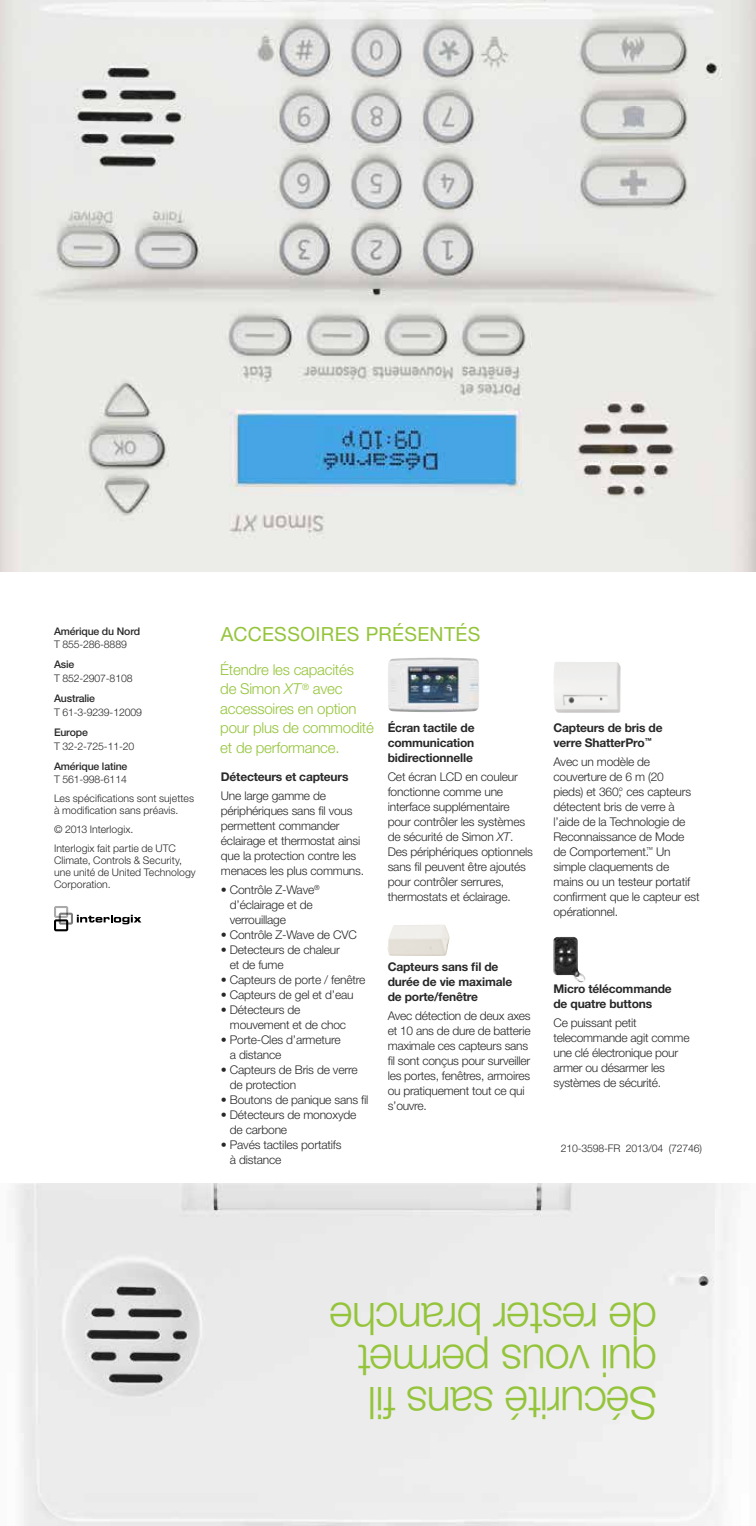
<style>
.page{position:relative;width:756px;height:1526px;background:#fff}
.page>*{position:absolute;margin:0;border:0;box-sizing:border-box;transform-origin:0 0}
.t1{font:300 45px/42px "Helvetica Neue LT Std";letter-spacing:-.02em;color:#94c43a}
.t2{font:19.5px "Helvetica Neue LT Pro";letter-spacing:.015em;color:#94c43a}
.t3{font:300 15px/19.5px "Helvetica Neue LT Std";letter-spacing:-.015em;color:#94c43a}
.t4{font:300 12px/15px "Helvetica Neue LT Std";letter-spacing:-.015em;color:#292929}
.t5{font:700 12px/15px "Helvetica Neue LT Std";letter-spacing:-.015em;color:#292929}
.t6{font:300 10.5px/12px "Helvetica Neue LT Std";letter-spacing:.005em;color:#292929}
.t7{font:300 10.5px/13.5px "Helvetica Neue LT Pro";letter-spacing:-.015em;color:#292929}
.t8{font:500 10.5px "Helvetica Neue LT Pro";letter-spacing:-.015em;color:#292929}
.t9{font:300 10.5px "Helvetica Neue LT Std";letter-spacing:-.015em;color:#292929}
.s1{font-weight:500}
.s2{font-family:"Helvetica Neue LT Std"}
.s3{font-style:italic}
</style>
<div class="page">
<img style="left:11px;top:1184px;width:725px;height:342px">
<img style="left:554px;top:662px;width:67px;height:51px">
<img style="left:387px;top:925px;width:63px;height:30px">
<img style="left:388px;top:657px;width:91px;height:55px">
<img style="left:553px;top:937px;width:32px;height:45px">
<svg style="left:54px;top:906px;width:87px;height:25px"></svg>
<img style="left:0;top:0;width:756px;height:572px">
<p class="t8" style="left:54px;top:624px;width:88px">Amérique du Nord</p>
<p class="t7" style="left:54px;top:637px;width:74px">T 855-286-8889</p>
<p class="t8" style="left:54px;top:658px;width:22px">Asie</p>
<p class="t7" style="left:54px;top:671px;width:80px">T 852-2907-8108</p>
<p class="t7" style="left:54px;top:691px;width:89px"><span class="s1">Australie<br></span>T 61-3-9239-1200<span class="s2">9</span></p>
<p class="t8" style="left:54px;top:726px;width:35px">Europe</p>
<p class="t7" style="left:54px;top:739px;width:82px">T 32-2-725-11-20</p>
<p class="t8" style="left:54px;top:759px;width:75px">Amérique latine</p>
<p class="t7" style="left:54px;top:772px;width:74px">T 561-998-6114</p>
<p class="t6" style="left:54px;top:792px;width:142px">Les spécifications sont sujettes à modification sans préavis.</p>
<p class="t6" style="left:54px;top:819px;width:123px;line-height:18.8px">© 2013 Interlogix.<br>Interlogix fait partie de UTC</p>
<p class="t6" style="left:54px;top:853px;width:143px">Climate, Controls &amp; Security, une unité de United Technology<br>Corporation.</p>
<h2 class="t2" style="left:221px;top:622px;width:261px">ACCESSOIRES PRÉSENTÉS</h2>
<p class="t3" style="left:220px;top:659px;width:155px">Étendre les capacités<br>de Simon <span class="s3">XT</span><sup>®</sup> avec accessoires en option pour plus de commodité et de performance.</p>
<p class="t5" style="left:388px;top:719px;width:88px;text-align:justify">Écran tactile de communication bidirectionnelle</p>
<p class="t4" style="left:388px;top:768px;width:147px">Cet écran LCD en couleur fonctionne comme une interface supplémentaire pour contrôler les systèmes de sécurité de Simon <span class="s3">XT</span>.<br>Des périphériques optionnels sans fil peuvent être ajoutés pour contrôler serrures, thermostats et éclairage.</p>
<p class="t5" style="left:221px;top:769px;width:129px">Détecteurs et capteurs</p>
<p class="t4" style="left:221px;top:788px;width:145px">Une large gamme de périphériques sans fil vous permettent commander éclairage et thermostat ainsi que la protection contre les menaces les plus communs.</p>
<p class="t4" style="left:230px;top:881px;width:91px;text-indent:-9px">• Contrôle Z-Wave<sup>® </sup>d’éclairage et de verrouillage</p>
<p class="t4" style="left:221px;top:926px;width:137px">• Contrôle Z-Wave de CVC</p>
<p class="t4" style="left:230px;top:941px;width:111px;text-indent:-9px">• Detecteurs de chaleur et de fume</p>
<p class="t4" style="left:221px;top:971px;width:146px">• Capteurs de porte / fenêtre</p>
<p class="t4" style="left:221px;top:986px;width:134px">• Capteurs de gel et d’eau</p>
<p class="t4" style="left:230px;top:1001px;width:118px;text-indent:-9px">• Détecteurs de mouvement et de choc</p>
<p class="t4" style="left:230px;top:1031px;width:112px;text-indent:-9px">• Porte-Cles d’armeture a distance</p>
<p class="t4" style="left:230px;top:1061px;width:129px;text-indent:-9px">• Capteurs de Bris de verre de protection</p>
<p class="t4" style="left:221px;top:1091px;width:149px">• Boutons de panique sans fil</p>
<p class="t4" style="left:230px;top:1106px;width:128px;text-indent:-9px">• Détecteurs de monoxyde de carbone</p>
<p class="t4" style="left:230px;top:1136px;width:113px;text-indent:-9px">• Pavés tactiles portatifs à distance</p>
<p class="t5" style="left:388px;top:959px;width:126px">Capteurs sans fil de durée de vie maximale de porte/fenêtre</p>
<p class="t4" style="left:388px;top:1008px;width:144px">Avec détection de deux axes et 10 ans de dure de batterie maximale ces capteurs sans fil sont conçus pour surveiller les portes, fenêtres, armoires ou pratiquement tout ce qui s’ouvre.</p>
<p class="t5" style="left:554px;top:719px;width:111px">Capteurs de bris de verre ShatterPro<sup>™</sup></p>
<p class="t4" style="left:554px;top:753px;width:148px">Avec un modèle de couverture de 6 m (20<br>pieds) et 360,° ces capteurs détectent bris de verre à l’aide de la Technologie de<br>Reconnaissance de Mode de Comportement.<sup>™</sup> Un simple claquements de mains ou un testeur portatif confirment que le capteur est opérationnel.</p>
<p class="t5" style="left:554px;top:981px;width:120px">Micro télécommande de quatre buttons</p>
<p class="t4" style="left:554px;top:1014px;width:138px">Ce puissant petit telecommande agit comme une clé électronique pour armer ou désarmer les systèmes de sécurité.</p>
<p class="t9" style="left:561px;top:1141px;width:143px">210-3598-FR 2013/04 (72746)</p>
<h1 class="t1" style="left:657px;top:1424px;width:329px;rotate:-180deg">Sécurité sans fil qui vous permet de rester branche</h1>
</div>
